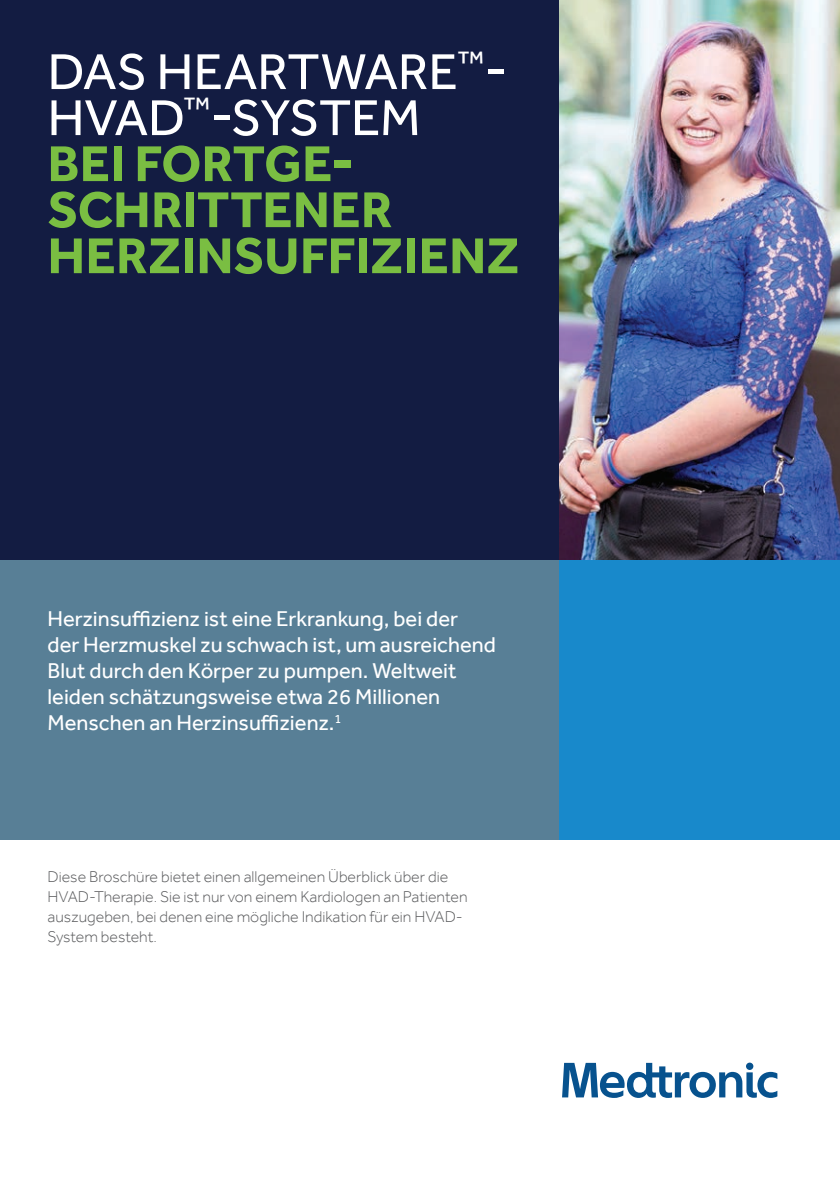
<style>
.page{position:relative;width:840px;height:1191px;background:#fff}
.page>*{position:absolute;margin:0;border:0;box-sizing:border-box;transform-origin:0 0}
.t1{font:700 52px/46px "Effra";letter-spacing:.005em;color:#7abe42}
.t2{font:22px/26px "Effra";color:#fff}
.t3{font:300 16px/20px "Effra";color:#57585a}
.s1{font-weight:400;color:#fff}
</style>
<div class="page">
<div style="left:0;top:559px;width:559px;height:280px;background:#587f96"></div>
<div style="left:0;top:0;width:559px;height:559px;background:#131c42"></div>
<svg style="left:562px;top:1062px;width:215px;height:36px"></svg>
<div style="left:559px;top:559px;width:280px;height:280px;background:#1889cb"></div>
<img style="left:559px;top:0;width:280px;height:559px">
<h1 class="t1" style="left:48px;top:48px;width:473px"><span class="s1">DAS HEARTWARE</span><sup>™</sup><span class="s1">-<br>HVAD</span><sup>™</sup><span class="s1">-SYSTEM<br></span>BEI FORTGE-<br>SCHRITTENER<br>HERZINSUFFIZIENZ</h1>
<p class="t2" style="left:48px;top:605px;width:449px">Herzinsuffizienz ist eine Erkrankung, bei der<br>der Herzmuskel zu schwach ist, um ausreichend Blut durch den Körper zu pumpen. Weltweit leiden schätzungsweise etwa 26 Millionen Menschen an Herzinsuffizienz.<sup>1</sup></p>
<p class="t3" style="left:48px;top:866px;width:421px">Diese Broschüre bietet einen allgemeinen Überblick über die HVAD-Therapie. Sie ist nur von einem Kardiologen an Patienten auszugeben, bei denen eine mögliche Indikation für ein HVAD-System besteht.</p>
</div>
